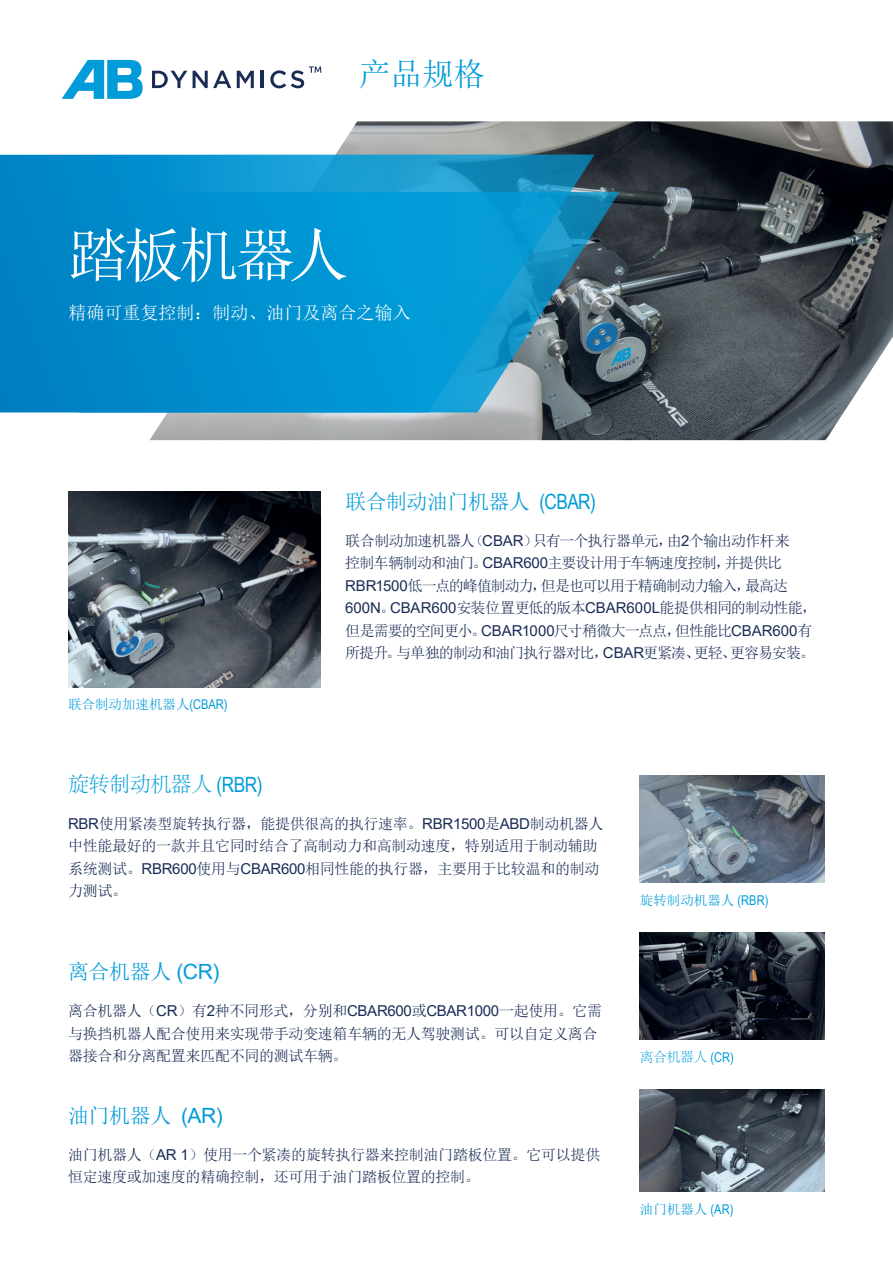
<style>
.page{position:relative;width:893px;height:1263px;background:#fff}
.page>*{position:absolute;margin:0;border:0;box-sizing:border-box;transform-origin:0 0}
.t1{font:60px "Sim Sun";letter-spacing:-.075em;color:#fff}
.t2{font:31.5px "Sim Sun";color:#009bd8}
.t3{font:21px "Sim Sun";letter-spacing:-.025em;color:#009bd8}
.t4{font:300 21px "Adobe Song Std";letter-spacing:-.02em;color:#009bd8}
.t5{font:18px "Sim Sun";color:#fff}
.t6{font:15px/22.5px "Sim Sun";letter-spacing:-.02em;color:#1a2c55}
.t7{font:15px/22.5px "Sim Sun";letter-spacing:-.06em;color:#1a2c55}
.t8{font:13.5px "Sim Sun";color:#009bd8}
.t9{font:300 13.5px "Adobe Song Std";color:#009bd8}
.s1{font-family:"Arial Narrow"}
.s2{font-family:"Arial"}
.s3{font-family:"Arial Narrow";font-weight:400}
</style>
<div class="page">
<img style="left:150px;top:121px;width:743px;height:319px">
<svg style="left:0;top:155px;width:595px;height:257px;background:#098ac5"></svg>
<svg style="left:79px;top:192px;width:541px;height:220px;background:#0f8ec4"></svg>
<img style="left:640px;top:1089px;width:185px;height:102px">
<svg style="left:152px;top:71px;width:35px;height:17px"></svg>
<svg style="left:193px;top:71px;width:38px;height:17px"></svg>
<svg style="left:237px;top:71px;width:17px;height:17px"></svg>
<hr style="left:261px;top:71px;width:3px;height:17px;background:#1a2c55">
<svg style="left:62px;top:60px;width:81px;height:39px"></svg>
<svg style="left:270px;top:66px;width:51px;height:22px"></svg>
<img style="left:640px;top:775px;width:185px;height:107px">
<img style="left:640px;top:932px;width:185px;height:108px">
<img style="left:68px;top:492px;width:253px;height:196px">
<p class="t2" style="left:359px;top:58px;width:127px">产品规格</p>
<p class="t1" style="left:68px;top:225px;width:282px">踏板机器人</p>
<p class="t5" style="left:69px;top:304px;width:344px">精确可重复控制：制动、油门及离合之输入</p>
<p class="t8" style="left:68px;top:698px;width:161px">联合制动加速机器人<span class="s1">(CBAR)</span></p>
<p class="t3" style="left:345px;top:490px;width:252px">联合制动油门机器人 <span class="s1">(CBAR)</span></p>
<p class="t7" style="left:345px;top:529px;width:473px">联合制动加速机器人（<span class="s2">CBAR</span>）只有一个执行器单元，由<span class="s2">2</span>个输出动作杆来<br>控制车辆制动和油门。<span class="s2">CBAR600</span>主要设计用于车辆速度控制，并提供比<span class="s2">RBR1500</span>低一点的峰值制动力，但是也可以用于精确制动力输入，最高达<span class="s2">600N</span>。<span class="s2">CBAR600</span>安装位置更低的版本<span class="s2">CBAR600L</span>能提供相同的制动性能，但是需要的空间更小。<span class="s2">CBAR1000</span>尺寸稍微大一点点，但性能比<span class="s2">CBAR600</span>有所提升。与单独的制动和油门执行器对比，<span class="s2">CBAR</span>更紧凑、更轻、更容易安装。</p>
<p class="t4" style="left:68px;top:773px;width:196px">旋转制动机器人 <span class="s3">(RBR)</span></p>
<p class="t6" style="left:68px;top:812px;width:537px"><span class="s2">RBR</span>使用紧凑型旋转执行器，能提供很高的执行速率。<span class="s2">RBR1500</span>是<span class="s2">ABD</span>制动机器人中性能最好的一款并且它同时结合了高制动力和高制动速度，特别适用于制动辅助系统测试。<span class="s2">RBR600</span>使用与<span class="s2">CBAR600</span>相同性能的执行器，主要用于比较温和的制动力测试。</p>
<p class="t3" style="left:68px;top:961px;width:153px">离合机器人 <span class="s2">(CR)</span></p>
<p class="t6" style="left:68px;top:999px;width:536px">离合机器人（<span class="s2">CR</span>）有<span class="s2">2</span>种不同形式，分别和<span class="s2">CBAR600</span>或<span class="s2">CBAR1000</span>一起使用。它需与换挡机器人配合使用来实现带手动变速箱车辆的无人驾驶测试。可以自定义离合器接合和分离配置来匹配不同的测试车辆。</p>
<p class="t3" style="left:68px;top:1105px;width:156px">油门机器人 <span class="s2">(AR)</span></p>
<p class="t6" style="left:68px;top:1143px;width:534px">油门机器人（<span class="s2">AR 1</span>）使用一个紧凑的旋转执行器来控制油门踏板位置。它可以提供恒定速度或加速度的精确控制，还可用于油门踏板位置的控制。</p>
<p class="t8" style="left:640px;top:893px;width:130px">旋转制动机器人 <span class="s1">(RBR)</span></p>
<p class="t9" style="left:640px;top:1050px;width:96px">离合机器人 <span class="s3">(CR)</span></p>
<p class="t8" style="left:640px;top:1202px;width:95px">油门机器人 <span class="s1">(AR)</span></p>
</div>
